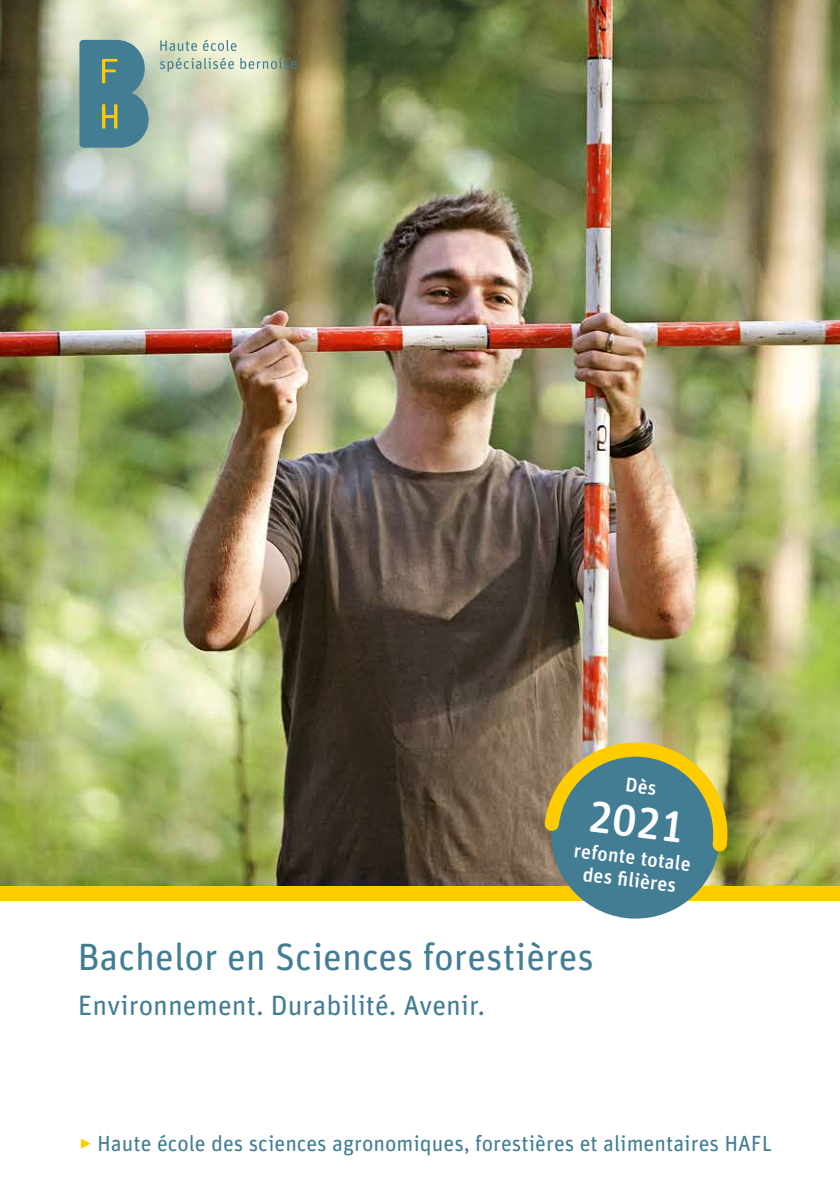
<style>
.page{position:relative;width:840px;height:1191px;background:#fff}
.page>*{position:absolute;margin:0;border:0;box-sizing:border-box;transform-origin:0 0}
.t1{font:500 44px "Unit Rounded Pro";color:#fff}
.t2{font:38px "Unit Rounded Pro";color:#427d94}
.t3{font:28px "Unit Rounded Pro";color:#427d94}
.t4{font:22px "Unit Rounded Pro";color:#427d94}
.t5{font:500 20px/22.6px "Unit Rounded Pro";color:#fff;text-align:center}
.s1{color:#fc0}
</style>
<div class="page">
<img style="left:0;top:0;width:839px;height:886px">
<div style="left:0;top:886px;width:839px;height:14px;background:#fc0"></div>
<svg style="left:79px;top:40px;width:69px;height:108px;background:#578891"></svg>
<svg style="left:160px;top:40px;width:37px;height:11px"></svg>
<svg style="left:203px;top:40px;width:33px;height:11px"></svg>
<svg style="left:160px;top:58px;width:74px;height:14px"></svg>
<svg style="left:240px;top:58px;width:56px;height:11px"></svg>
<svg style="left:535px;top:743px;width:196px;height:176px;background:#7c957d"></svg>
<h1 class="t1" style="left:592px;top:785px;width:98px;rotate:7deg">2021</h1>
<p class="t5" style="left:575px;top:837px;width:119px;rotate:7deg">refonte totale des fi lières</p>
<h2 class="t2" style="left:78px;top:930px;width:517px">Bachelor en Sciences forestières</h2>
<p class="t3" style="left:78px;top:986px;width:409px">Environnement. Durabilité. Avenir.</p>
<p class="t4" style="left:79px;top:1128px;width:694px"><span class="s1">‣</span> Haute école des sciences agronomiques, forestières et alimentaires HAFL</p>
</div>
